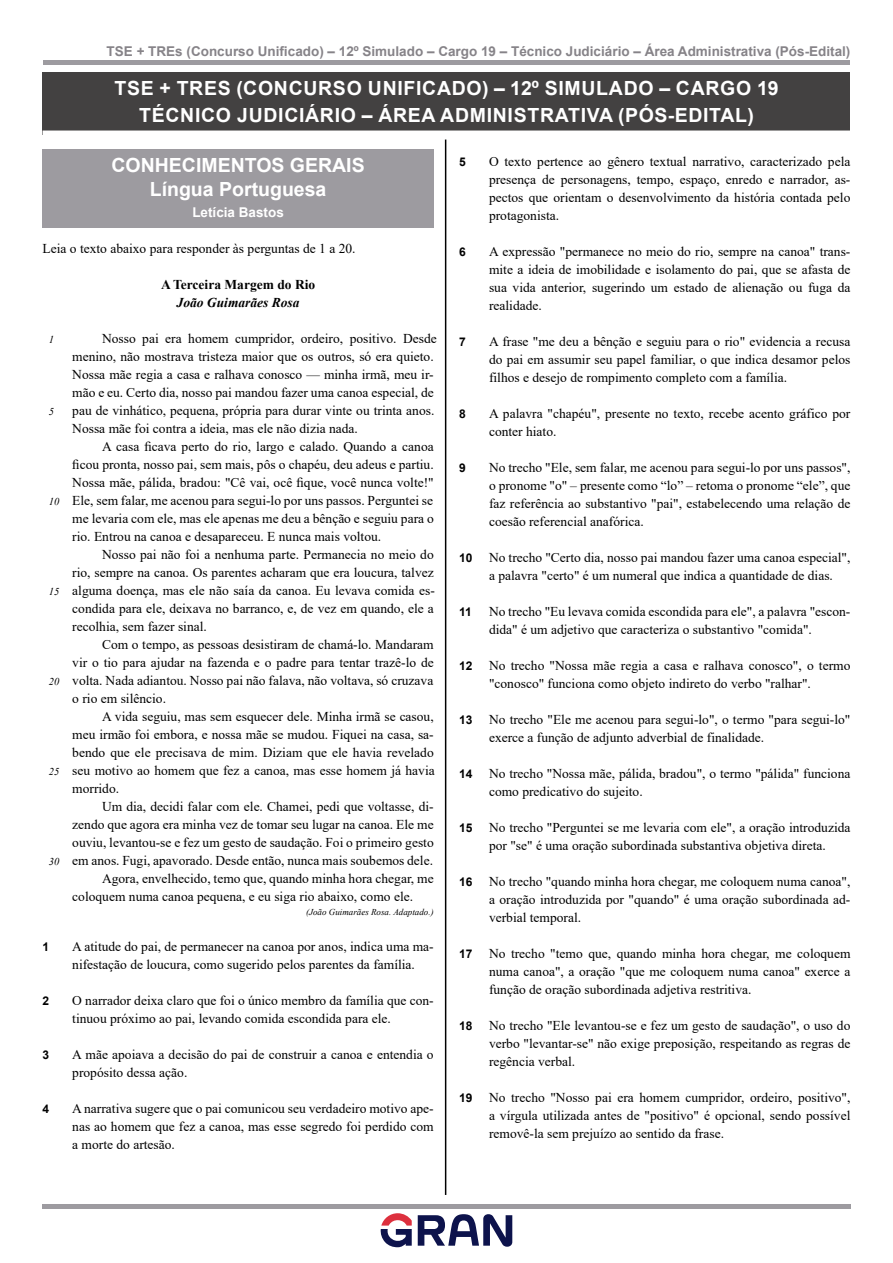
<style>
.page{position:relative;width:893px;height:1263px;background:#fff}
.page>*{position:absolute;margin:0;border:0;box-sizing:border-box;transform-origin:0 0}
.t1{font:700 19.5px/27px "Arial";letter-spacing:.035em;color:#fff;text-align:center}
.t2{font:700 19.5px/24px "Arial";color:#fff;text-align:center}
.t3{font:13.5px/18px "Times New Roman";color:#000;text-align:justify}
.t4{font:700 13.5px "Arial";color:#868388}
.t5{font:700 13.5px "Times New Roman";color:#000}
.t6{font:italic 700 13.5px "Times New Roman";color:#000}
.t7{font:700 13.5px "Arial";color:#fff}
.t8{font:700 12px "Arial";color:#000}
.t9{font:italic 10.5px "Times New Roman";color:#000}
.t10{font:italic 9px "Times New Roman";color:#000}
.s1{font-family:"Arial";font-weight:700;font-size:12px}
</style>
<div class="page">
<hr style="left:445px;top:74px;width:1px;height:1121px;background:#000">
<div style="left:43px;top:60px;width:807px;height:5px;background:#9d9ba0"></div>
<hr style="left:42px;top:1204px;width:809px;height:4px;background:#9d9ba0">
<svg style="left:381px;top:1213px;width:31px;height:34px"></svg>
<svg style="left:418px;top:1214px;width:94px;height:33px"></svg>
<div style="left:43px;top:73px;width:807px;height:62px;background:#434141"></div>
<div style="left:43px;top:131px;width:807px;height:9px;background:#fff"></div>
<div style="left:43px;top:149px;width:391px;height:36px;background:#9d9ba0"></div>
<div style="left:43px;top:173px;width:391px;height:36px;background:#9d9ba0"></div>
<div style="left:43px;top:199px;width:391px;height:29px;background:#9d9ba0"></div>
<p class="t4" style="left:107px;top:41px;width:745px">TSE + TREs (Concurso Unificado) – 12º Simulado – Cargo 19 – Técnico Judiciário – Área Administrativa (Pós-Edital)</p>
<h1 class="t1" style="left:114px;top:75px;width:666px">TSE + TRES (CONCURSO UNIFICADO) – 12º SIMULADO – CARGO 19<br>TÉCNICO JUDICIÁRIO – ÁREA ADMINISTRATIVA (PÓS-EDITAL)</h1>
<h1 class="t2" style="left:112px;top:153px;width:255px">CONHECIMENTOS GERAIS<br>Língua Portuguesa</h1>
<p class="t7" style="left:192px;top:203px;width:93px">Letícia Bastos</p>
<p class="t3" style="left:43px;top:239px;width:315px">Leia o texto abaixo para responder às perguntas de 1 a 20.</p>
<p class="t5" style="left:161px;top:275px;width:156px">A Terceira Margem do Rio</p>
<p class="t6" style="left:177px;top:293px;width:125px">João Guimarães Rosa</p>
<p class="t3" style="left:72px;top:329px;width:366px;text-align:left;text-indent:30px">Nosso pai era homem cumpridor, ordeiro, positivo. Desde menino, não mostrava tristeza maior que os outros, só era quieto.<br>Nossa mãe regia a casa e ralhava conosco — minha irmã, meu ir&shy;mão e eu. Certo dia, nosso pai mandou fazer uma canoa especial, de pau de vinhático, pequena, própria para durar vinte ou trinta anos.<br>Nossa mãe foi contra a ideia, mas ele não dizia nada.</p>
<p class="t3" style="left:72px;top:437px;width:363px;text-indent:30px">A casa ficava perto do rio, largo e calado. Quando a canoa ficou pronta, nosso pai, sem mais, pôs o chapéu, deu adeus e partiu.<br>Nossa mãe, pálida, bradou: "Cê vai, ocê fique, você nunca volte!" Ele, sem falar, me acenou para segui-lo por uns passos. Perguntei se me levaria com ele, mas ele apenas me deu a bênção e seguiu para o rio. Entrou na canoa e desapareceu. E nunca mais voltou.</p>
<p class="t3" style="left:72px;top:545px;width:364px;text-indent:30px">Nosso pai não foi a nenhuma parte. Permanecia no meio do rio, sempre na canoa. Os parentes acharam que era loucura, talvez alguma doença, mas ele não saía da canoa. Eu levava comida es&shy;condida para ele, deixava no barranco, e, de vez em quando, ele a recolhia, sem fazer sinal.</p>
<p class="t3" style="left:72px;top:635px;width:363px;text-indent:30px">Com o tempo, as pessoas desistiram de chamá-lo. Mandaram vir o tio para ajudar na fazenda e o padre para tentar trazê-lo de volta. Nada adiantou. Nosso pai não falava, não voltava, só cruzava o rio em silêncio.</p>
<p class="t3" style="left:72px;top:707px;width:364px;text-indent:30px">A vida seguiu, mas sem esquecer dele. Minha irmã se casou, meu irmão foi embora, e nossa mãe se mudou. Fiquei na casa, sa&shy;bendo que ele precisava de mim. Diziam que ele havia revelado seu motivo ao homem que fez a canoa, mas esse homem já havia morrido.</p>
<p class="t3" style="left:102px;top:797px;width:333px">Um dia, decidi falar com ele. Chamei, pedi que voltasse, di-</p>
<p class="t3" style="left:72px;top:815px;width:363px">zendo que agora era minha vez de tomar seu lugar na canoa. Ele me</p>
<p class="t3" style="left:72px;top:833px;width:363px">ouviu, levantou-se e fez um gesto de saudação. Foi o primeiro gesto</p>
<p class="t3" style="left:72px;top:851px;width:362px">em anos. Fugi, apavorado. Desde então, nunca mais soubemos dele.</p>
<p class="t3" style="left:102px;top:869px;width:333px">Agora, envelhecido, temo que, quando minha hora chegar, me</p>
<p class="t3" style="left:72px;top:887px;width:342px">coloquem numa canoa pequena, e eu siga rio abaixo, como ele.</p>
<p class="t10" style="left:306px;top:905px;width:129px">(João Guimarães Rosa. Adaptado.)</p>
<p class="t8" style="left:43px;top:938px;width:8px">1</p>
<p class="t3" style="left:72px;top:936px;width:363px">A atitude do pai, de permanecer na canoa por anos, indica uma ma&shy;nifestação de loucura, como sugerido pelos parentes da família.</p>
<p class="t8" style="left:43px;top:992px;width:8px">2</p>
<p class="t3" style="left:72px;top:990px;width:363px">O narrador deixa claro que foi o único membro da família que con&shy;tinuou próximo ao pai, levando comida escondida para ele.</p>
<p class="t8" style="left:43px;top:1046px;width:8px">3</p>
<p class="t3" style="left:72px;top:1044px;width:363px">A mãe apoiava a decisão do pai de construir a canoa e entendia o propósito dessa ação.</p>
<p class="t8" style="left:43px;top:1100px;width:8px">4</p>
<p class="t3" style="left:72px;top:1098px;width:363px">A narrativa sugere que o pai comunicou seu verdadeiro motivo ape&shy;nas ao homem que fez a canoa, mas esse segredo foi perdido com a morte do artesão.</p>
<p class="t8" style="left:459px;top:153px;width:8px">5</p>
<p class="t3" style="left:489px;top:152px;width:363px">O texto pertence ao gênero textual narrativo, caracterizado pela presença de personagens, tempo, espaço, enredo e narrador, as&shy;pectos que orientam o desenvolvimento da história contada pelo protagonista.</p>
<p class="t8" style="left:459px;top:243px;width:8px">6</p>
<p class="t3" style="left:489px;top:242px;width:363px">A expressão "permanece no meio do rio, sempre na canoa" trans&shy;mite a ideia de imobilidade e isolamento do pai, que se afasta de sua vida anterior, sugerindo um estado de alienação ou fuga da realidade.</p>
<p class="t8" style="left:459px;top:333px;width:8px">7</p>
<p class="t3" style="left:489px;top:332px;width:363px">A frase "me deu a bênção e seguiu para o rio" evidencia a recusa do pai em assumir seu papel familiar, o que indica desamor pelos filhos e desejo de rompimento completo com a família.</p>
<p class="t8" style="left:459px;top:405px;width:8px">8</p>
<p class="t3" style="left:489px;top:404px;width:363px">A palavra "chapéu", presente no texto, recebe acento gráfico por conter hiato.</p>
<p class="t8" style="left:459px;top:459px;width:8px">9</p>
<p class="t3" style="left:489px;top:458px;width:363px">No trecho "Ele, sem falar, me acenou para segui-lo por uns passos", o pronome "o" – presente como “lo” – retoma o pronome “ele”, que faz referência ao substantivo "pai", estabelecendo uma relação de coesão referencial anafórica.</p>
<p class="t3" style="left:489px;top:548px;width:363px;text-indent:-30px"><span class="s1">10</span> No trecho "Certo dia, nosso pai mandou fazer uma canoa especial", a palavra "certo" é um numeral que indica a quantidade de dias.</p>
<p class="t8" style="left:459px;top:603px;width:14px">11</p>
<p class="t3" style="left:489px;top:602px;width:363px">No trecho "Eu levava comida escondida para ele", a palavra "escon&shy;dida" é um adjetivo que caracteriza o substantivo "comida".</p>
<p class="t3" style="left:489px;top:656px;width:363px;text-indent:-30px"><span class="s1">12</span> No trecho "Nossa mãe regia a casa e ralhava conosco", o termo "conosco" funciona como objeto indireto do verbo "ralhar".</p>
<p class="t3" style="left:489px;top:710px;width:363px;text-indent:-30px"><span class="s1">13</span> No trecho "Ele me acenou para segui-lo", o termo "para segui-lo" exerce a função de adjunto adverbial de finalidade.</p>
<p class="t3" style="left:489px;top:764px;width:363px;text-indent:-30px"><span class="s1">14</span> No trecho "Nossa mãe, pálida, bradou", o termo "pálida" funciona como predicativo do sujeito.</p>
<p class="t3" style="left:459px;top:818px;width:393px;text-align:center"><span class="s1">15</span> No trecho "Perguntei se me levaria com ele", a oração introduzida por "se" é uma oração subordinada substantiva objetiva direta.</p>
<p class="t3" style="left:489px;top:872px;width:363px;text-indent:-30px"><span class="s1">16</span> No trecho "quando minha hora chegar, me coloquem numa canoa", a oração introduzida por "quando" é uma oração subordinada ad&shy;verbial temporal.</p>
<p class="t3" style="left:489px;top:944px;width:363px;text-indent:-30px"><span class="s1">17</span> No trecho "temo que, quando minha hora chegar, me coloquem numa canoa", a oração "que me coloquem numa canoa" exerce a função de oração subordinada adjetiva restritiva.</p>
<p class="t3" style="left:489px;top:1016px;width:363px;text-indent:-30px"><span class="s1">18</span> No trecho "Ele levantou-se e fez um gesto de saudação", o uso do verbo "levantar-se" não exige preposição, respeitando as regras de regência verbal.</p>
<p class="t3" style="left:489px;top:1088px;width:363px;text-indent:-30px"><span class="s1">19</span> No trecho "Nosso pai era homem cumpridor, ordeiro, positivo", a vírgula utilizada antes de "positivo" é opcional, sendo possível removê-la sem prejuízo ao sentido da frase.</p>
<p class="t9" style="left:49px;top:332px;width:7px">1</p>
<p class="t9" style="left:49px;top:404px;width:7px">5</p>
<p class="t9" style="left:49px;top:494px;width:12px">10</p>
<p class="t9" style="left:49px;top:584px;width:12px">15</p>
<p class="t9" style="left:49px;top:674px;width:12px">20</p>
<p class="t9" style="left:49px;top:764px;width:12px">25</p>
<p class="t9" style="left:49px;top:854px;width:12px">30</p>
</div>
